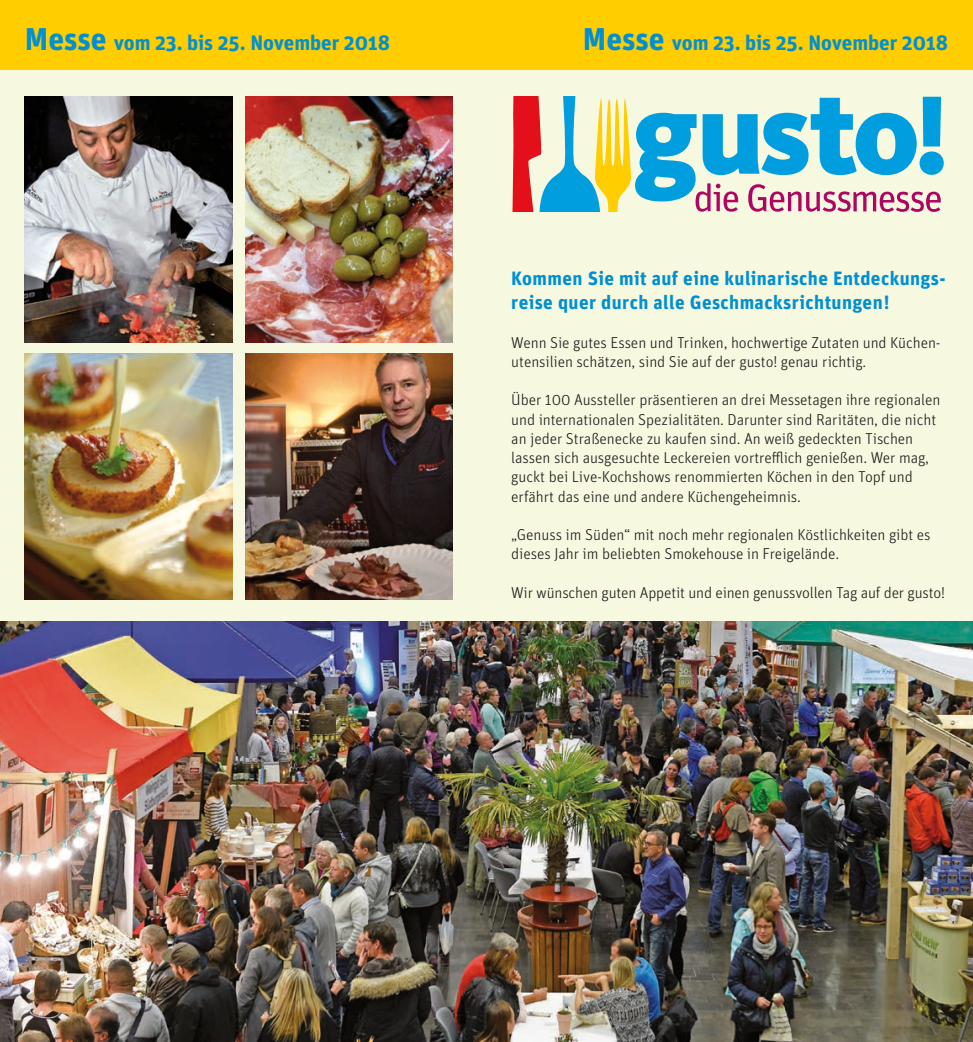
<style>
.page{position:relative;width:973px;height:1042px;background:#fff}
.page>*{position:absolute;margin:0;border:0;box-sizing:border-box;transform-origin:0 0}
.t1{font:700 21px "Unit";letter-spacing:-.005em;color:#0090d2}
.t2{font:700 19.25px/23.6px "Unit";letter-spacing:.02em;color:#0090d2}
.t3{font:300 15.75px/19.2px "Unit";letter-spacing:-.005em;color:#1c1c1b}
.s1{font-size:31.5px}
</style>
<div class="page">
<div style="left:0;top:0;width:972px;height:1042px;background:#f7f8e0"></div>
<div style="left:0;top:0;width:972px;height:69px;background:#ffcd00"></div>
<img style="left:25px;top:97px;width:208px;height:245px">
<img style="left:25px;top:353px;width:208px;height:246px">
<img style="left:245px;top:97px;width:208px;height:245px">
<img style="left:245px;top:353px;width:208px;height:246px">
<svg style="left:512px;top:97px;width:431px;height:115px"></svg>
<img style="left:0;top:622px;width:972px;height:420px">
<h1 class="t1" style="left:25px;top:30px;width:367px"><span class="s1">Messe</span> vom 23. bis 25. November 2018</h1>
<h1 class="t1" style="left:582px;top:30px;width:367px"><span class="s1">Messe</span> vom 23. bis 25. November 2018</h1>
<p class="t2" style="left:511px;top:266px;width:436px">Kommen Sie mit auf eine kulinarische Entdeckungs&shy;reise quer durch alle Geschmacksrichtungen!</p>
<p class="t3" style="left:511px;top:332px;width:430px">Wenn Sie gutes Essen und Trinken, hochwertige Zutaten und Küchen&shy;utensilien schätzen, sind Sie auf der gusto! genau richtig.</p>
<p class="t3" style="left:511px;top:390px;width:430px">Über 100 Aussteller präsentieren an drei Messetagen ihre regionalen und internationalen Spezialitäten. Darunter sind Raritäten, die nicht an jeder Straßenecke zu kaufen sind. An weiß gedeckten Tischen lassen sich ausgesuchte Leckereien vortrefflich genießen. Wer mag, guckt bei Live-Kochshows renommierten Köchen in den Topf und erfährt das eine und andere Küchengeheimnis.</p>
<p class="t3" style="left:511px;top:525px;width:421px">„Genuss im Süden“ mit noch mehr regionalen Köstlichkeiten gibt es dieses Jahr im beliebten Smokehouse in Freigelände.</p>
<p class="t3" style="left:511px;top:582px;width:435px">Wir wünschen guten Appetit und einen genussvollen Tag auf der gusto!</p>
</div>
